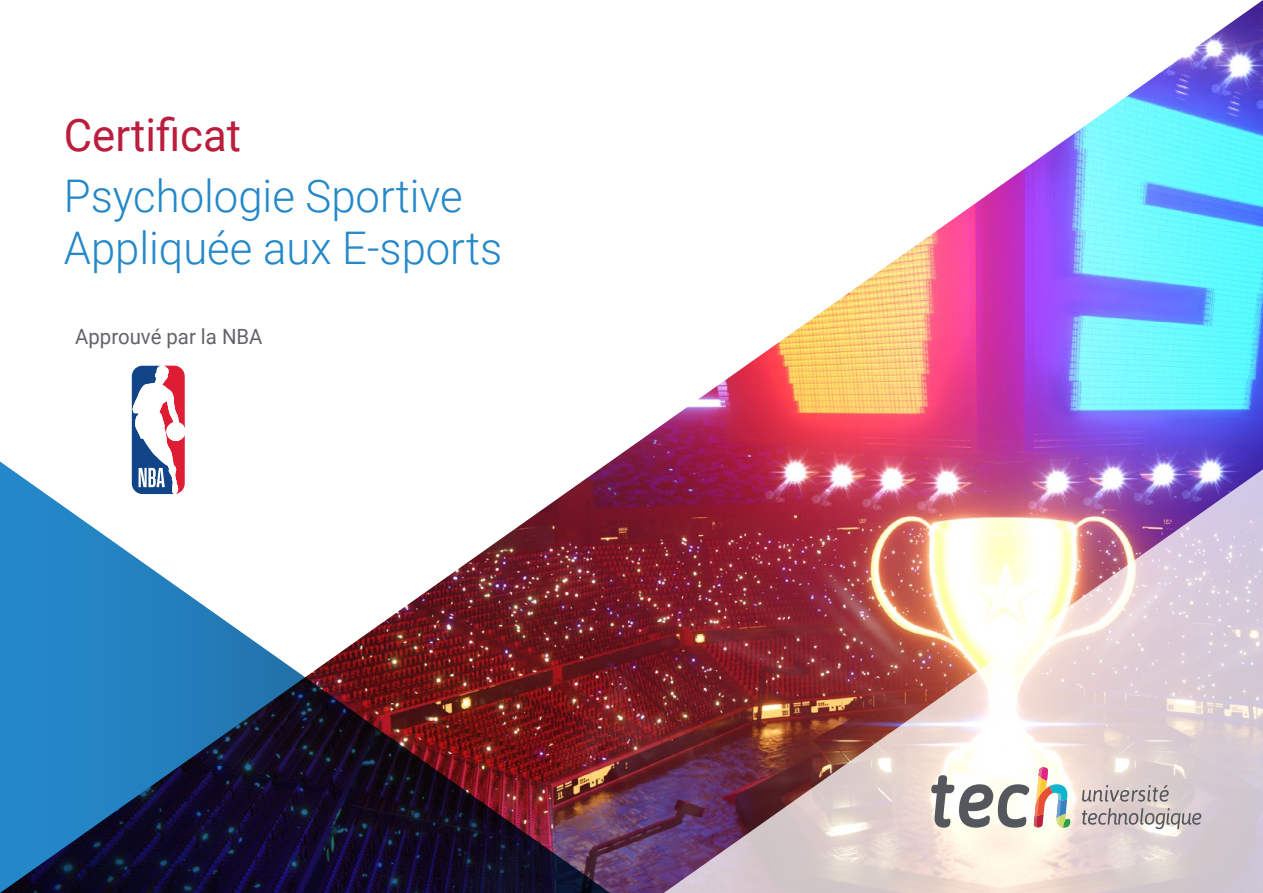
<style>
.page{position:relative;width:1263px;height:893px;background:#fff}
.page>*{position:absolute;margin:0;border:0;box-sizing:border-box;transform-origin:0 0}
.t1{font:300 45px/52.5px "Roboto";color:#2488c9}
.t2{font:45px "Roboto";color:#ba1e3c}
.t3{font:21px "Roboto";color:#61646a}
</style>
<div class="page">
<img style="left:131px;top:0;width:1132px;height:454px">
<img style="left:0;top:446px;width:640px;height:447px">
<img style="left:634px;top:454px;width:629px;height:439px">
<svg style="left:1082px;top:785px;width:87px;height:17px"></svg>
<svg style="left:1082px;top:808px;width:119px;height:21px;background:#bfb5b6"></svg>
<svg style="left:931px;top:767px;width:139px;height:61px"></svg>
<svg style="left:132px;top:366px;width:53px;height:128px"></svg>
<p class="t2" style="left:64px;top:103px;width:179px">Certificat</p>
<p class="t1" style="left:64px;top:168px;width:440px">Psychologie Sportive<br>Appliquée aux E-sports</p>
<p class="t3" style="left:75px;top:322px;width:189px">Approuvé par la NBA</p>
</div>
